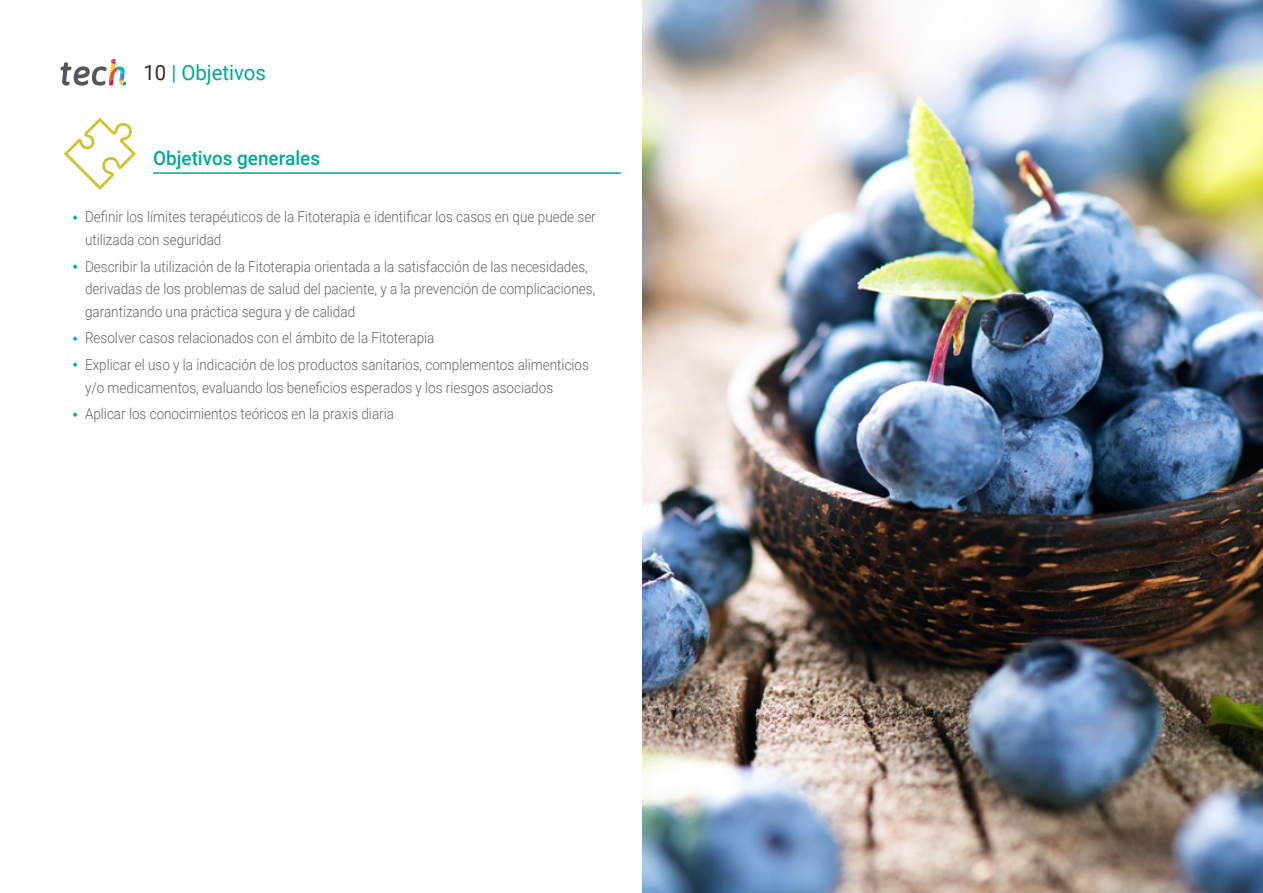
<style>
.page{position:relative;width:1263px;height:893px;background:#fff}
.page>*{position:absolute;margin:0;border:0;box-sizing:border-box;transform-origin:0 0}
.t1{font:21px "Roboto";color:#00a996}
.t2{font:500 19.5px "Roboto";color:#00a996}
.t3{font:300 15px/22.5px "Roboto";color:#61646a;scale:.9 1}
.s1{color:#312e20}
</style>
<div class="page">
<hr style="left:153px;top:173px;width:468px;height:1px;background:#00a996">
<svg style="left:64px;top:118px;width:72px;height:72px"></svg>
<img style="left:642px;top:0;width:621px;height:893px">
<svg style="left:61px;top:59px;width:65px;height:27px"></svg>
<h1 class="t1" style="left:144px;top:57px;width:124px"><span class="s1">10</span> | Objetivos</h1>
<h2 class="t2" style="left:153px;top:144px;width:169px">Objetivos generales</h2>
<p class="t3" style="left:85px;top:205px;width:569px">Definir los límites terapéuticos de la Fitoterapia e identificar los casos en que puede ser utilizada con seguridad</p>
<p class="t3" style="left:85px;top:254px;width:568px">Describir la utilización de la Fitoterapia orientada a la satisfacción de las necesidades, derivadas de los problemas de salud del paciente, y a la prevención de complicaciones, garantizando una práctica segura y de calidad</p>
<p class="t3" style="left:85px;top:324px;width:561px;line-height:26.7px">Resolver casos relacionados con el ámbito de la Fitoterapia<br>Explicar el uso y la indicación de los productos sanitarios, complementos alimenticios</p>
<p class="t3" style="left:85px;top:373px;width:522px;line-height:26.7px">y/o medicamentos, evaluando los beneficios esperados y los riesgos asociados<br>Aplicar los conocimientos teóricos en la praxis diaria</p>
</div>
